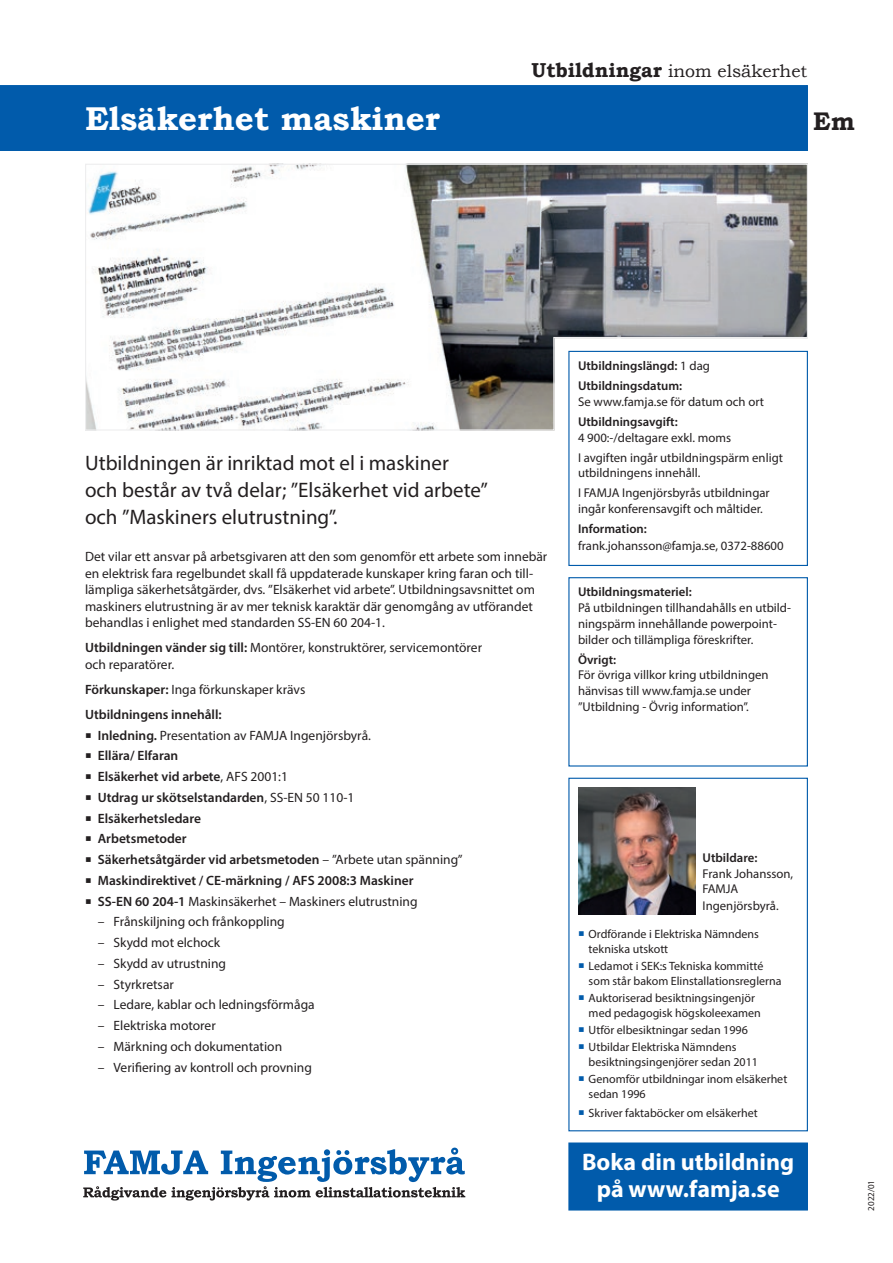
<style>
.page{position:relative;width:893px;height:1263px;background:#fff}
.page>*{position:absolute;margin:0;border:0;box-sizing:border-box;transform-origin:0 0}
.t1{font:700 33px "Bookman Old Style";color:#fff}
.t2{font:700 25.5px "Bookman Old Style";color:#231f20;scale:.95 1}
.t3{font:700 24px/27px "Myriad Pro";color:#fff;text-align:center}
.t4{font:21px/27px "Myriad Pro";color:#231f20}
.t5{font:17.7px "Bookman Old Style";color:#231f20}
.t6{font:13.5px/16.5px "Myriad Pro";color:#231f20}
.t7{font:600 13.5px/25px "Myriad Pro";color:#231f20}
.t8{font:12.75px/15.8px "Myriad Pro";color:#231f20}
.t9{font:600 12.75px/20px "Myriad Pro";color:#231f20}
.t10{font:12px/15px "Myriad Pro";color:#231f20}
.t11{font:9px "Myriad Pro";color:#231f20}
.s1{font-weight:700;font-size:20.1px}
.s2{font-weight:600}
.s3{font-weight:400}
.s4{color:#015bab}
</style>
<div class="page">
<div style="left:0;top:85px;width:808px;height:66px;background:#015bab"></div>
<div style="left:569px;top:1143px;width:238px;height:67px;background:#015bab"></div>
<div style="left:568px;top:1142px;width:240px;height:68px;border:1px solid #015bab"></div>
<svg style="left:85px;top:163px;width:723px;height:268px"></svg>
<div style="left:568px;top:351px;width:240px;height:215px;border:1px solid #015bab"></div>
<div style="left:568px;top:577px;width:240px;height:189px;border:1px solid #015bab"></div>
<svg style="left:83px;top:1147px;width:382px;height:53px"></svg>
<div style="left:568px;top:778px;width:240px;height:353px;border:1px solid #015bab"></div>
<img style="left:578px;top:787px;width:117px;height:127px">
<h1 class="t1" style="left:85px;top:95px;width:357px">Elsäkerhet maskiner</h1>
<h3 class="t5" style="left:531px;top:59px;width:277px"><span class="s1">Utbildningar</span> inom elsäkerhet</h3>
<h2 class="t2" style="left:813px;top:103px;width:45px">Em</h2>
<h3 class="t4" style="left:85px;top:449px;width:404px">Utbildningen är inriktad mot el i maskiner<br>och består av två delar; ”Elsäkerhet vid arbete” och ”Maskiners elutrustning”.</h3>
<p class="t6" style="left:85px;top:548px;width:464px">Det vilar ett ansvar på arbetsgivaren att den som genomför ett arbete som innebär en elektrisk fara regelbundet skall få uppdaterade kunskaper kring faran och til - lämpliga säkerhetsåtgärder, dvs. ”Elsäkerhet vid arbete”. Utbildningsavsnittet om maskiners elutrustning är av mer teknisk karaktär där genomgång av utförandet behandlas i enlighet med standarden SS-EN 60 204-1.</p>
<p class="t6" style="left:85px;top:639px;width:399px"><span class="s2">Utbildningen vänder sig till:</span> Montörer, konstruktörer, servicemontörer och reparatörer.</p>
<p class="t7" style="left:85px;top:676px;width:222px">Förkunskaper: <span class="s3">Inga förkunskaper krävs<br></span>Utbildningens innehåll:</p>
<p class="t6" style="left:85px;top:727px;width:287px">○ <span class="s2">Inledning.</span> Presentation av FAMJA Ingenjörsbyrå.</p>
<p class="t7" style="left:85px;top:743px;width:95px">○ Ellära/ Elfaran</p>
<p class="t7" style="left:85px;top:764px;width:204px">○ Elsäkerhet vid arbete<span class="s3">, AFS 2001:1</span></p>
<p class="t7" style="left:85px;top:784px;width:271px">○ Utdrag ur skötselstandarden<span class="s3">, SS-EN 50 110-1</span></p>
<p class="t7" style="left:85px;top:805px;width:118px">○ Elsäkerhetsledare</p>
<p class="t7" style="left:85px;top:826px;width:103px">○ Arbetsmetoder</p>
<p class="t7" style="left:85px;top:847px;width:379px">○ Säkerhetsåtgärder vid arbetsmetoden <span class="s3">– ”Arbete utan spänning”</span></p>
<p class="t7" style="left:85px;top:867px;width:330px">○ Maskindirektivet / CE-märkning / AFS 2008:3 Maskiner</p>
<p class="t6" style="left:85px;top:893px;width:334px">○ <span class="s2">SS-EN 60 204-1</span> Maskinsäkerhet – Maskiners elutrustning</p>
<p class="t6" style="left:98px;top:913px;width:188px">– Frånskiljning och frånkoppling</p>
<p class="t6" style="left:98px;top:934px;width:124px">– Skydd mot elchock</p>
<p class="t6" style="left:98px;top:955px;width:130px">– Skydd av utrustning</p>
<p class="t6" style="left:98px;top:976px;width:78px">– Styrkretsar</p>
<p class="t6" style="left:98px;top:996px;width:218px">– Ledare, kablar och ledningsförmåga</p>
<p class="t6" style="left:98px;top:1017px;width:119px">– Elektriska motorer</p>
<p class="t6" style="left:98px;top:1038px;width:186px">– Märkning och dokumentation</p>
<p class="t6" style="left:98px;top:1059px;width:216px">– Verifiering av kontroll och provning</p>
<p class="t9" style="left:578px;top:355px;width:133px">Utbildningslängd: <span class="s3">1 dag<br></span>Utbildningsdatum:</p>
<p class="t8" style="left:578px;top:393px;width:188px">Se www.famja.se för datum och ort</p>
<p class="t9" style="left:578px;top:411px;width:101px">Utbildningsavgift:</p>
<p class="t8" style="left:578px;top:427px;width:206px;line-height:20px">4 900:-/deltagare exkl. moms<br>I avgiften ingår utbildningspärm enligt</p>
<p class="t8" style="left:578px;top:463px;width:193px;line-height:20px">utbildningens innehåll.<br>I FAMJA Ingenjörsbyrås utbildningar</p>
<p class="t8" style="left:578px;top:501px;width:186px">ingår konferensavgift och måltider.</p>
<p class="t9" style="left:578px;top:518px;width:70px">Information:</p>
<p class="t8" style="left:578px;top:537px;width:207px">frank.johansson@famja.se, 0372-88600</p>
<p class="t9" style="left:578px;top:582px;width:115px">Utbildningsmateriel:</p>
<p class="t8" style="left:578px;top:600px;width:214px">På utbildningen tillhandahålls en utbild&shy;ningspärm innehållande powerpoint&shy;bilder och tillämpliga föreskrifter.</p>
<p class="t9" style="left:578px;top:649px;width:40px">Övrigt:</p>
<p class="t8" style="left:578px;top:667px;width:192px">För övriga villkor kring utbildningen hänvisas till www.famja.se under ”Utbildning - Övrig information”.</p>
<p class="t9" style="left:702px;top:847px;width:56px">Utbildare:</p>
<p class="t8" style="left:702px;top:865px;width:92px;line-height:16.2px">Frank Johansson,<br>FAMJA<br>Ingenjörsbyrå.</p>
<p class="t10" style="left:589px;top:926px;width:172px;text-indent:-11px"><span class="s4">○</span> Ordförande i Elektriska Nämndens tekniska utskott</p>
<p class="t10" style="left:589px;top:958px;width:194px;text-indent:-11px"><span class="s4">○</span> Ledamot i SEK:s Tekniska kommitté som står bakom Elinstallationsreglerna</p>
<p class="t10" style="left:589px;top:990px;width:174px;text-indent:-11px"><span class="s4">○</span> Auktoriserad besiktningsingenjör med pedagogisk högskoleexamen</p>
<p class="t10" style="left:578px;top:1022px;width:171px"><span class="s4">○</span> Utför elbesiktningar sedan 1996</p>
<p class="t10" style="left:589px;top:1039px;width:171px;text-indent:-11px"><span class="s4">○</span> Utbildar Elektriska Nämndens besiktningsingenjörer sedan 2011</p>
<p class="t10" style="left:589px;top:1072px;width:200px;text-indent:-11px"><span class="s4">○</span> Genomför utbildningar inom elsäkerhet sedan 1996</p>
<p class="t10" style="left:578px;top:1105px;width:181px"><span class="s4">○</span> Skriver faktaböcker om elsäkerhet</p>
<h3 class="t3" style="left:582px;top:1148px;width:214px">Boka din utbildning på www.famja.se</h3>
<p class="t11" style="left:866px;top:1211px;width:32px;rotate:-90deg">2022/01</p>
</div>
